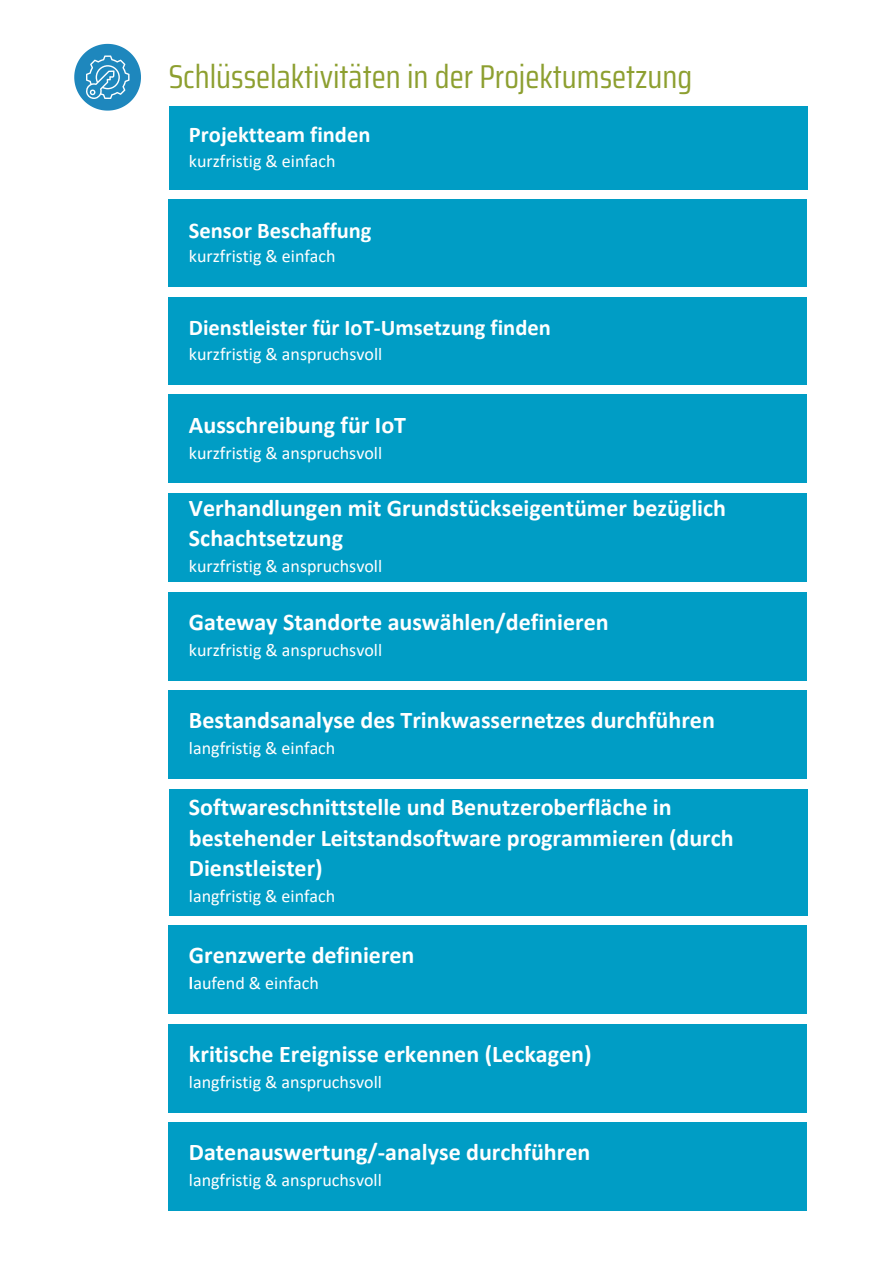
<style>
.page{position:relative;width:894px;height:1264px;background:#fff}
.page>*{position:absolute;margin:0;border:0;box-sizing:border-box;transform-origin:0 0}
.t1{font:33px "Saira Condensed";color:#8d9f30}
.t2{font:700 24px/30.3px "Calibri";color:#fff}
.t3{font:700 22.5px "Calibri";color:#fff}
.t4{font:18px "Calibri";color:#fff}
.s1{font-weight:700}
</style>
<div class="page">
<div style="left:169px;top:106px;width:638px;height:84px;background:#009dc5"></div>
<div style="left:169px;top:200px;width:638px;height:87px;background:#009dc5"></div>
<div style="left:169px;top:297px;width:638px;height:87px;background:#009dc5"></div>
<div style="left:169px;top:395px;width:638px;height:88px;background:#009dc5"></div>
<div style="left:169px;top:493px;width:638px;height:88px;background:#009dc5"></div>
<div style="left:169px;top:592px;width:638px;height:88px;background:#009dc5"></div>
<svg style="left:74px;top:44px;width:67px;height:66px"></svg>
<div style="left:169px;top:690px;width:638px;height:89px;background:#009dc5"></div>
<div style="left:169px;top:925px;width:638px;height:88px;background:#009dc5"></div>
<div style="left:169px;top:1024px;width:638px;height:88px;background:#009dc5"></div>
<div style="left:169px;top:789px;width:638px;height:126px;background:#009dc5"></div>
<div style="left:169px;top:1122px;width:638px;height:88px;background:#009dc5"></div>
<p class="t1" style="left:169px;top:50px;width:525px">Schlüsselaktivitäten in der Projektumsetzung</p>
<p class="t3" style="left:189px;top:125px;width:183px">Projektteam finden</p>
<p class="t4" style="left:189px;top:153px;width:148px">kurzfristig &amp; einfach</p>
<h1 class="t3" style="left:189px;top:221px;width:184px">Sensor Beschaffung</h1>
<p class="t4" style="left:189px;top:249px;width:148px">kurzfristig &amp; einfach</p>
<p class="t3" style="left:189px;top:318px;width:363px">Dienstleister für IoT-Umsetzung finden</p>
<p class="t4" style="left:189px;top:346px;width:195px">kurzfristig &amp; anspruchsvoll</p>
<p class="t2" style="left:189px;top:411px;width:219px">Ausschreibung für IoT</p>
<p class="t4" style="left:189px;top:445px;width:195px">kurzfristig &amp; anspruchsvoll</p>
<h2 class="t2" style="left:189px;top:495px;width:538px">Verhandlungen mit Grundstückseigentümer bezüglich<br>Schachtsetzung</h2>
<h2 class="t4" style="left:189px;top:558px;width:195px">kurzfristig &amp; anspruchsvoll</h2>
<p class="t2" style="left:189px;top:608px;width:421px">Gateway Standorte auswählen/definieren</p>
<p class="t4" style="left:189px;top:642px;width:195px">kurzfristig &amp; anspruchsvoll</p>
<p class="t2" style="left:189px;top:707px;width:527px">Bestandsanalyse des Trinkwassernetzes durchführen</p>
<p class="t4" style="left:189px;top:740px;width:148px">langfristig &amp; einfach</p>
<h2 class="t2" style="left:189px;top:794px;width:546px">Softwareschnittstelle und Benutzeroberfläche in bestehender Leitstandsoftware programmieren (durch<br>Dienstleister)</h2>
<h2 class="t4" style="left:189px;top:888px;width:148px">langfristig &amp; einfach</h2>
<p class="t2" style="left:189px;top:942px;width:227px">Grenzwerte definieren</p>
<p class="t4" style="left:189px;top:975px;width:131px"><span class="s1">l</span>aufend &amp; einfach</p>
<p class="t2" style="left:189px;top:1040px;width:404px">kritische Ereignisse erkennen (Leckagen)</p>
<p class="t4" style="left:189px;top:1074px;width:194px">langfristig &amp; anspruchsvoll</p>
<p class="t2" style="left:189px;top:1139px;width:403px">Datenauswertung/-analyse durchführen</p>
<p class="t4" style="left:189px;top:1172px;width:194px">langfristig &amp; anspruchsvoll</p>
</div>
